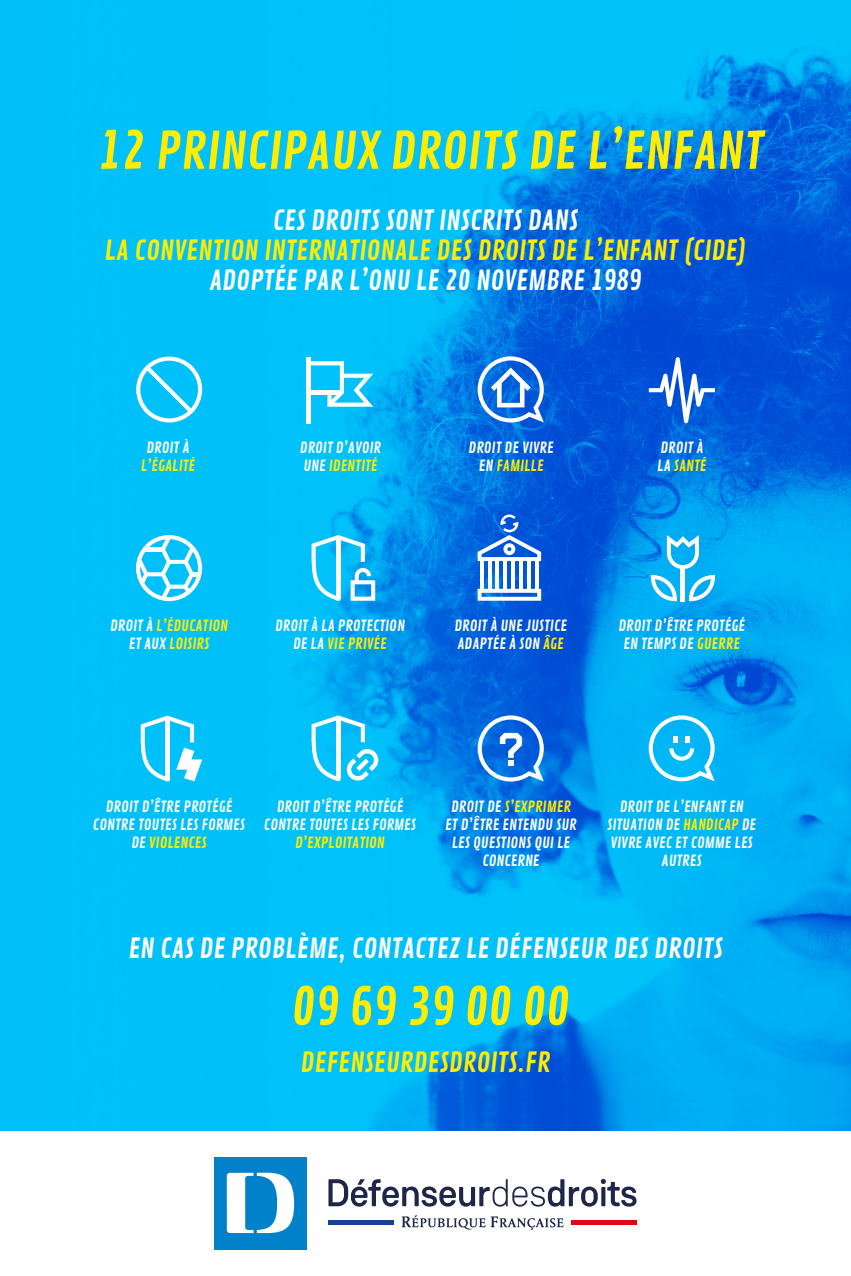
<style>
.page{position:relative;width:851px;height:1276px;background:#fff}
.page>*{position:absolute;margin:0;border:0;box-sizing:border-box;transform-origin:0 0}
.t1{font:50.25px "Contrail One";color:#ffed00}
.titre{font:27px/30px "Contrail One";color:#fff;text-align:center}
.titre-2{font:27px "Contrail One";color:#ffed00}
.t2{font:15px/18px "Contrail One";color:#fff;text-align:center}
.t3{font:15px/18px "Contrail One";color:#ffed00;text-align:center}
.s1{color:#ffed00}
.s2{color:#fff}
</style>
<div class="page">
<img style="left:0;top:0;width:850px;height:1130px">
<svg style="left:401px;top:1215px;width:162px;height:15px"></svg>
<hr style="left:328px;top:1220px;width:66px;height:4px;background:#164194">
<hr style="left:570px;top:1220px;width:66px;height:4px;background:#e30613">
<svg style="left:328px;top:1179px;width:308px;height:27px"></svg>
<div style="left:214px;top:1157px;width:93px;height:92px;background:#0081c9"></div>
<svg style="left:227px;top:1172px;width:67px;height:61px"></svg>
<svg style="left:136px;top:535px;width:66px;height:66px"></svg>
<svg style="left:666px;top:535px;width:32px;height:34px"></svg>
<hr style="left:680px;top:567px;width:4px;height:34px;background:#fff">
<svg style="left:688px;top:575px;width:26px;height:26px"></svg>
<svg style="left:650px;top:575px;width:26px;height:26px"></svg>
<hr style="left:307px;top:357px;width:4px;height:66px;background:#fff">
<svg style="left:311px;top:361px;width:62px;height:46px"></svg>
<hr style="left:307px;top:390px;width:35px;height:4px;background:#fff">
<svg style="left:648px;top:357px;width:66px;height:66px"></svg>
<svg style="left:311px;top:535px;width:64px;height:66px"></svg>
<svg style="left:477px;top:715px;width:66px;height:66px"></svg>
<svg style="left:648px;top:715px;width:66px;height:66px"></svg>
<svg style="left:136px;top:356px;width:66px;height:66px"></svg>
<svg style="left:477px;top:356px;width:66px;height:66px"></svg>
<svg style="left:140px;top:715px;width:62px;height:66px"></svg>
<svg style="left:311px;top:715px;width:68px;height:66px"></svg>
<svg style="left:477px;top:589px;width:64px;height:12px"></svg>
<hr style="left:503px;top:559px;width:4px;height:30px;background:#fff">
<hr style="left:527px;top:559px;width:4px;height:32px;background:#fff">
<hr style="left:535px;top:559px;width:4px;height:32px;background:#fff">
<svg style="left:479px;top:561px;width:4px;height:30px"></svg>
<hr style="left:495px;top:559px;width:4px;height:32px;background:#fff">
<hr style="left:519px;top:559px;width:4px;height:30px;background:#fff">
<hr style="left:511px;top:559px;width:4px;height:32px;background:#fff">
<svg style="left:487px;top:561px;width:4px;height:30px"></svg>
<svg style="left:477px;top:514px;width:64px;height:47px"></svg>
<p class="t1" style="left:98px;top:121px;width:666px">12 PRINCIPAUX DROITS DE L’ENFANT</p>
<p class="titre" style="left:104px;top:206px;width:643px">CES DROITS SONT INSCRITS DANS<br><span class="s1">LA CONVENTION INTERNATIONALE DES DROITS DE L’ENFANT (CIDE)<br></span>ADOPTÉE PAR L’ONU LE 20 NOVEMBRE 1989</p>
<p class="t3" style="left:141px;top:439px;width:56px"><span class="s2">DROIT À<br></span>L’ÉGALITÉ</p>
<p class="t2" style="left:300px;top:439px;width:83px;text-align:left">DROIT D’AVOIR<br>UNE <span class="s1">IDENTITÉ</span></p>
<p class="t2" style="left:468px;top:439px;width:87px">DROIT DE VIVRE<br>EN <span class="s1">FAMILLE</span></p>
<p class="t2" style="left:657px;top:439px;width:51px;text-align:left">DROIT À<br>LA <span class="s1">SANTÉ</span></p>
<p class="t3" style="left:110px;top:617px;width:119px"><span class="s2">DROIT À</span> L’ÉDUCATION<br><span class="s2">ET AUX</span> LOISIRS</p>
<p class="t2" style="left:275px;top:617px;width:131px">DROIT À LA PROTECTION<br>DE LA <span class="s1">VIE PRIVÉE</span></p>
<p class="t2" style="left:454px;top:617px;width:114px;text-align:left">DROIT À UNE JUSTICE<br>ADAPTÉE À SON <span class="s1">ÂGE</span></p>
<p class="t2" style="left:618px;top:617px;width:128px">DROIT D’ÊTRE PROTÉGÉ<br>EN TEMPS DE <span class="s1">GUERRE</span></p>
<p class="t2" style="left:93px;top:798px;width:154px">DROIT D’ÊTRE PROTÉGÉ<br>CONTRE TOUTES LES FORMES<br>DE <span class="s1">VIOLENCES</span></p>
<p class="t2" style="left:607px;top:798px;width:151px">DROIT DE L’ENFANT EN<br>SITUATION DE <span class="s1">HANDICAP</span> DE<br>VIVRE AVEC ET COMME LES<br>AUTRES</p>
<p class="t2" style="left:264px;top:798px;width:154px">DROIT D’ÊTRE PROTÉGÉ<br>CONTRE TOUTES LES FORMES<br><span class="s1">D’EXPLOITATION</span></p>
<p class="t2" style="left:445px;top:798px;width:133px">DROIT DE <span class="s1">S’EXPRIMER<br></span>ET D’ÊTRE ENTENDU SUR<br>LES QUESTIONS QUI LE<br>CONCERNE</p>
<p class="titre" style="left:128px;top:934px;width:596px">EN CAS DE PROBLÈME, CONTACTEZ LE DÉFENSEUR DES DROITS</p>
<p class="t1" style="left:291px;top:977px;width:279px">09 69 39 00 00</p>
<p class="titre-2" style="left:300px;top:1046px;width:251px">DEFENSEURDESDROITS.FR</p>
</div>
